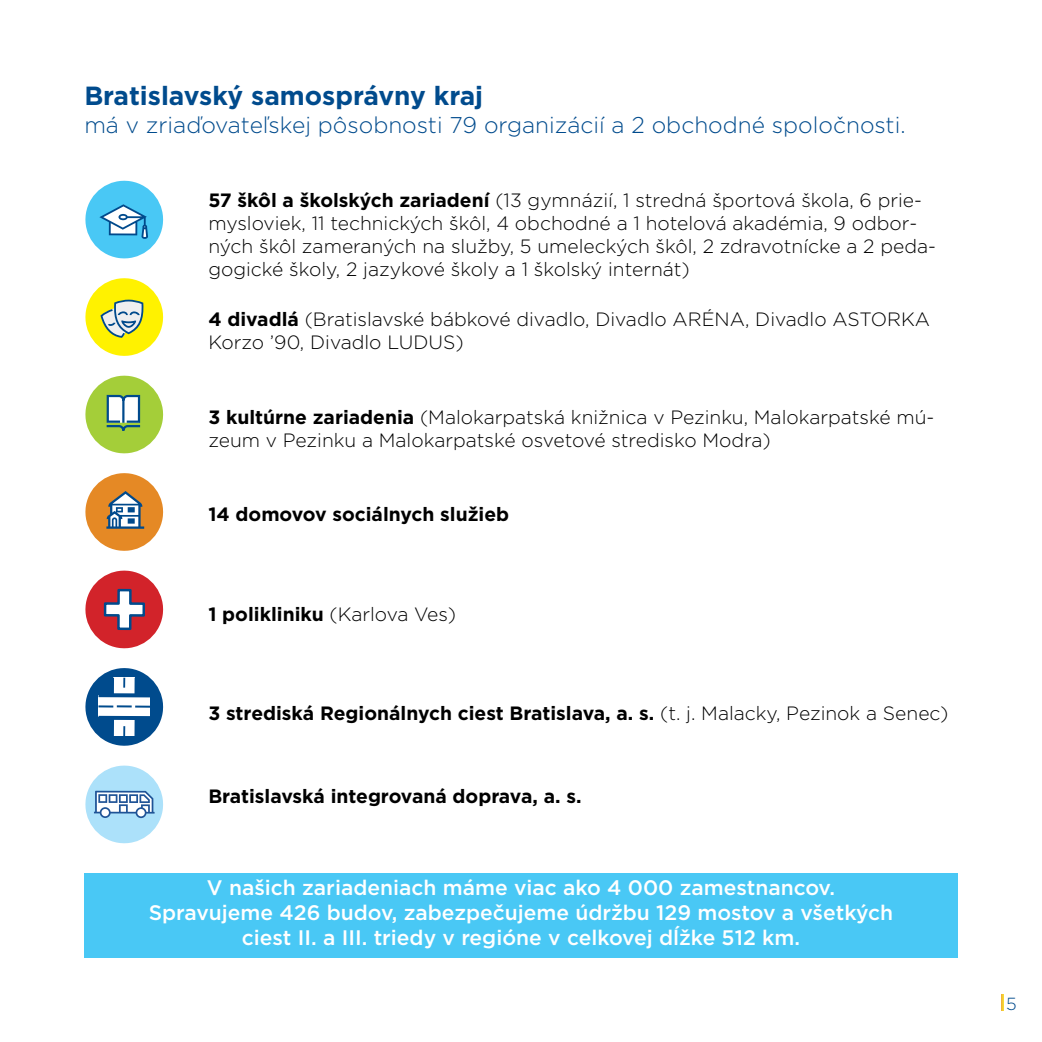
<style>
.page{position:relative;width:1042px;height:1042px;background:#fff}
.page>*{position:absolute;margin:0;border:0;box-sizing:border-box;transform-origin:0 0}
.t1{font:700 26.25px "Gotham";color:#004b8d}
.t2{font:300 22.75px "Gotham";color:#004b8d}
.t3{font:500 21px/25.2px "Gotham";color:#fff;text-align:center}
.t4{font:300 19.25px/23.1px "Gotham";color:#000}
.t5{font:700 19.25px "Gotham";color:#000}
.t6{font:300 17.5px "Gotham";color:#004b8d}
.s1{font-weight:700}
.s2{font-weight:300}
</style>
<div class="page">
<svg style="left:1001px;top:995px;width:2px;height:16px"></svg>
<svg style="left:85px;top:278px;width:79px;height:78px"></svg>
<svg style="left:85px;top:375px;width:79px;height:79px"></svg>
<svg style="left:85px;top:180px;width:79px;height:79px"></svg>
<svg style="left:85px;top:473px;width:79px;height:78px"></svg>
<svg style="left:85px;top:570px;width:79px;height:79px"></svg>
<svg style="left:85px;top:668px;width:79px;height:78px"></svg>
<div style="left:84px;top:873px;width:873px;height:84px;background:#49c8f5"></div>
<svg style="left:85px;top:765px;width:78px;height:79px"></svg>
<h1 class="t1" style="left:84px;top:79px;width:400px">Bratislavský samosprávny kraj</h1>
<p class="t2" style="left:84px;top:110px;width:823px">má v zriaďovateľskej pôsobnosti 79 organizácií a 2 obchodné spoločnosti.</p>
<p class="t4" style="left:208px;top:188px;width:729px"><span class="s1">57 škôl a školských zariadení</span> (13 gymnázií, 1 stredná športová škola, 6 prie&shy;mysloviek, 11 technických škôl, 4 obchodné a 1 hotelová akadémia, 9 odbor&shy;ných škôl zameraných na služby, 5 umeleckých škôl, 2 zdravotnícke a 2 peda&shy;gogické školy, 2 jazykové školy a 1 školský internát)</p>
<p class="t4" style="left:208px;top:307px;width:723px"><span class="s1">4 divadlá</span> (Bratislavské bábkové divadlo, Divadlo ARÉNA, Divadlo ASTORKA<br>Korzo ’90, Divadlo LUDUS)</p>
<p class="t4" style="left:208px;top:405px;width:727px"><span class="s1">3 kultúrne zariadenia</span> (Malokarpatská knižnica v Pezinku, Malokarpatské mú&shy;zeum v Pezinku a Malokarpatské osvetové stredisko Modra)</p>
<p class="t5" style="left:208px;top:502px;width:302px">14 domovov sociálnych služieb</p>
<p class="t5" style="left:208px;top:601px;width:249px">1 polikliniku <span class="s2">(Karlova Ves)</span></p>
<p class="t5" style="left:208px;top:700px;width:742px">3 strediská Regionálnych ciest Bratislava, a. s. <span class="s2">(t. j. Malacky, Pezinok a Senec)</span></p>
<p class="t5" style="left:208px;top:783px;width:375px">Bratislavská integrovaná doprava, a. s.</p>
<p class="t3" style="left:149px;top:875px;width:746px">V našich zariadeniach máme viac ako 4 000 zamestnancov.<br>Spravujeme 426 budov, zabezpečujeme údržbu 129 mostov a všetkých ciest II. a III. triedy v regióne v celkovej dĺžke 512 km.</p>
<p class="t6" style="left:1006px;top:992px;width:12px">5</p>
</div>
